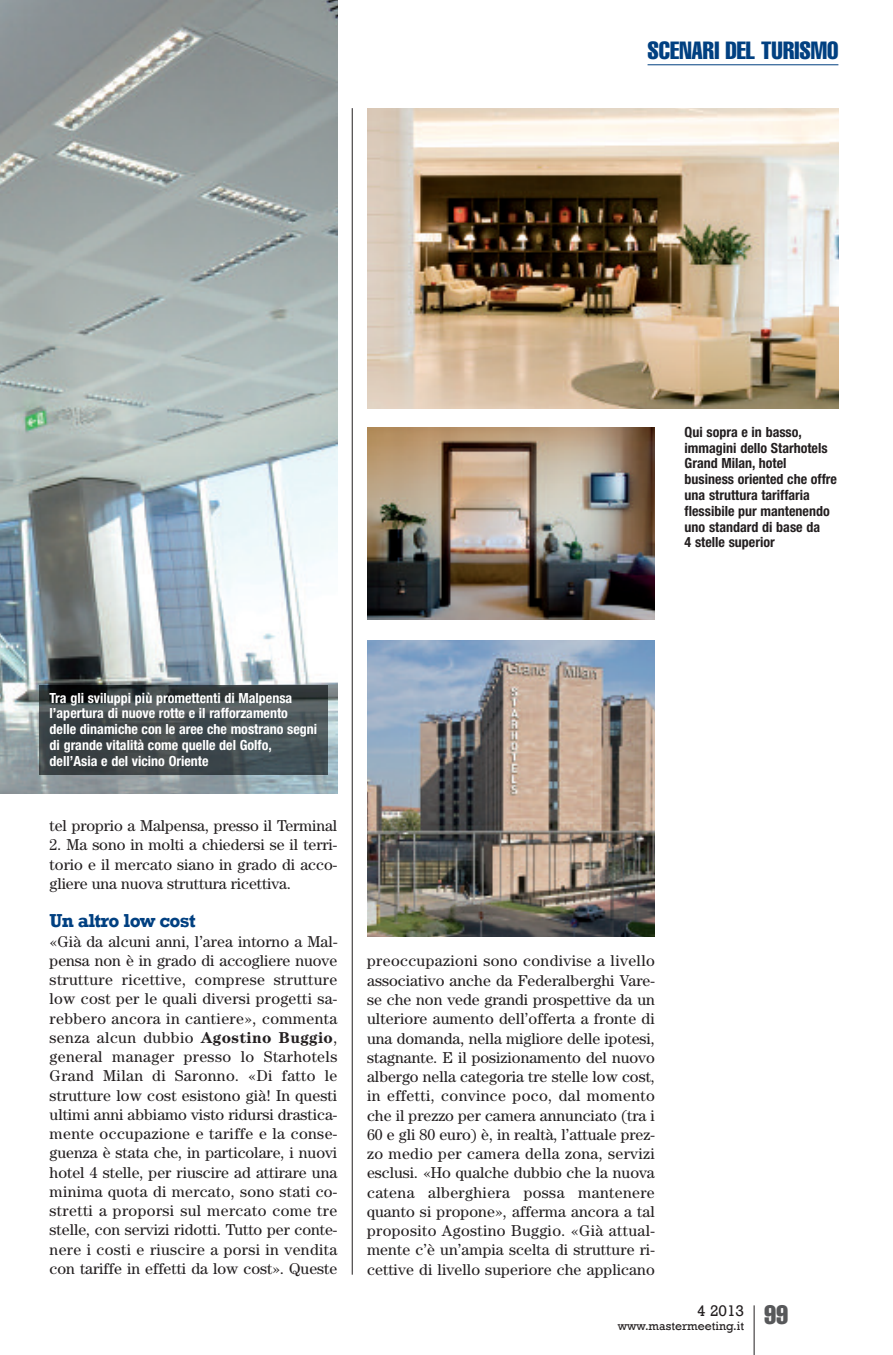
<style>
.page{position:relative;width:893px;height:1355px;background:#fff}
.page>*{position:absolute;margin:0;border:0;box-sizing:border-box;transform-origin:0 0}
.t1{font:extra-condensed 24.5px "Helvetica";color:#014081}
.t2{font:700 19.25px "Rockwell";letter-spacing:-.035em;color:#014081}
.t3{font:15.75px/19.2px "Century";color:#231f20;text-align:justify}
.t4{font:15.75px "Rockwell";color:#231f20}
.t5{font:700 condensed 14px/15.8px "Helvetica Neue";color:#fff}
.t6{font:700 condensed 14px/15.8px "Helvetica Neue";color:#231f20}
.t7{font:12.25px "Rockwell";color:#231f20}
.s1{font-weight:700}
</style>
<div class="page">
<hr style="left:352px;top:108px;width:1px;height:1166px;background:#231f20">
<img style="left:0;top:0;width:337px;height:793px">
<hr style="left:754px;top:1305px;width:1px;height:49px;background:#231f20">
<hr style="left:648px;top:64px;width:190px;height:1px;background:#014081">
<img style="left:367px;top:108px;width:471px;height:300px">
<img style="left:367px;top:640px;width:288px;height:296px">
<img style="left:367px;top:428px;width:288px;height:191px">
<img style="left:40px;top:686px;width:287px;height:88px">
<h1 class="t1" style="left:648px;top:42px;width:192px">SCENARI DEL TURISMO</h1>
<p class="t6" style="left:685px;top:425px;width:154px">Qui sopra e in basso, immagini dello Starhotels<br>Grand Milan, hotel business oriented che offre una struttura tariffaria flessibile pur mantenendo uno standard di base da<br>4 stelle superior</p>
<p class="t5" style="left:50px;top:691px;width:269px">Tra gli sviluppi più promettenti di Malpensa l’apertura di nuove rotte e il rafforzamento delle dinamiche con le aree che mostrano segni di grande vitalità come quelle del Golfo, dell’Asia e del vicino Oriente</p>
<p class="t3" style="left:50px;top:817px;width:289px">tel proprio a Malpensa, presso il Terminal</p>
<p class="t3" style="left:50px;top:836px;width:289px">2. Ma sono in molti a chiedersi se il terri&shy;torio e il mercato siano in grado di acco&shy;gliere una nuova struttura ricettiva.</p>
<p class="t2" style="left:50px;top:909px;width:148px">Un altro low cost</p>
<p class="t3" style="left:50px;top:932px;width:289px">«Già da alcuni anni, l’area intorno a Mal&shy;pensa non è in grado di accogliere nuove strutture ricettive, comprese strutture low cost per le quali diversi progetti sa&shy;rebbero ancora in cantiere», commenta senza alcun dubbio <span class="s1">Agostino Buggio</span>, general manager presso lo Starhotels Grand Milan di Saronno. «Di fatto le strutture low cost esistono già! In questi ultimi anni abbiamo visto ridursi drastica&shy;mente occupazione e tariffe e la conse&shy;guenza è stata che, in particolare, i nuovi hotel 4 stelle, per riuscire ad attirare una minima quota di mercato, sono stati co&shy;stretti a proporsi sul mercato come tre stelle, con servizi ridotti. Tutto per conte&shy;nere i costi e riuscire a porsi in vendita con tariffe in effetti da low cost». Queste</p>
<p class="t3" style="left:367px;top:952px;width:289px">preoccupazioni sono condivise a livello associativo anche da Federalberghi Vare&shy;se che non vede grandi prospettive da un ulteriore aumento dell’offerta a fronte di una domanda, nella migliore delle ipotesi, stagnante. E il posizionamento del nuovo albergo nella categoria tre stelle low cost, in effetti, convince poco, dal momento che il prezzo per camera annunciato (tra i 60 e gli 80 euro) è, in realtà, l’attuale prez&shy;zo medio per camera della zona, servizi esclusi. «Ho qualche dubbio che la nuova catena alberghiera possa mantenere quanto si propone», afferma ancora a tal proposito Agostino Buggio. «Già attual&shy;mente c’è un’ampia scelta di strutture ri&shy;cettive di livello superiore che applicano</p>
<p class="t7" style="left:618px;top:1318px;width:172px">www.mastermeeting.it <sup>99</sup></p>
<p class="t4" style="left:697px;top:1300px;width:49px">4 2013</p>
</div>
